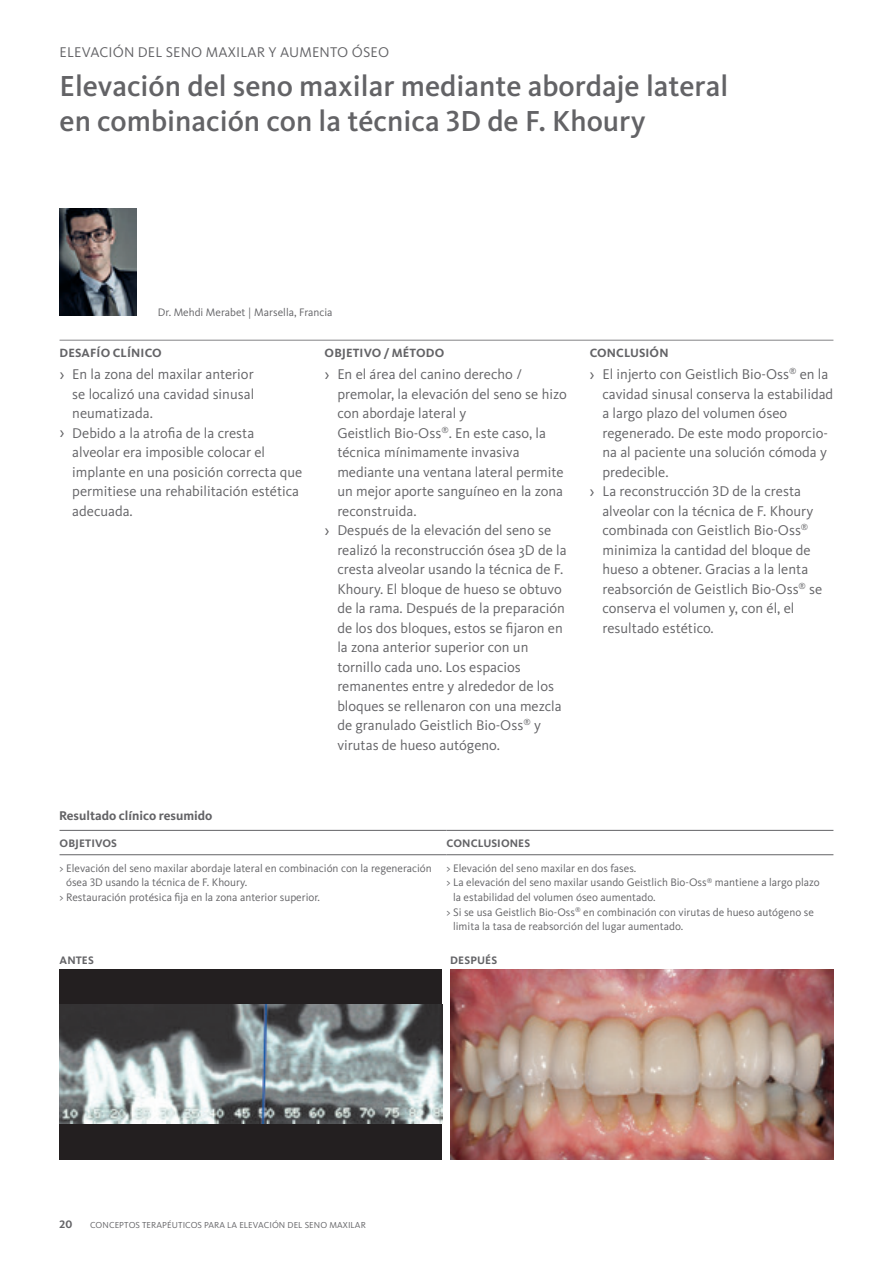
<style>
.page{position:relative;width:893px;height:1263px;background:#fff}
.page>*{position:absolute;margin:0;border:0;box-sizing:border-box;transform-origin:0 0}
.t1{font:500 30px/34px "Kievit Pro";color:#636366}
.t2{font:14.7px "Kievit Pro";color:#636366}
.t3{font:700 13.05px "Kievit Pro";color:#636366}
.t4{font:700 12.3px "Kievit Pro";letter-spacing:.01em;color:#636366}
.t5{font:11.25px "Kievit Pro";color:#636366}
.t6{font:700 11.25px "Kievit Pro";letter-spacing:.01em;color:#636366}
.t7{font:9px "Kievit Pro";letter-spacing:.01em;color:#636366}
.s1{font-size:17.55px}
</style>
<div class="page">
<img style="left:60px;top:209px;width:77px;height:107px">
<div style="left:60px;top:969px;width:382px;height:190px;background:#231f20"></div>
<img style="left:60px;top:1005px;width:382px;height:118px">
<hr style="left:60px;top:340px;width:773px;height:1px;background:#636366">
<hr style="left:60px;top:830px;width:386px;height:1px;background:#636366">
<hr style="left:446px;top:830px;width:387px;height:1px;background:#636366">
<hr style="left:60px;top:854px;width:386px;height:1px;background:#636366">
<hr style="left:446px;top:854px;width:387px;height:1px;background:#636366">
<img style="left:451px;top:969px;width:382px;height:190px">
<p class="t2" style="left:60px;top:44px;width:331px">ELEVACIÓN DEL SENO MAXILAR Y AUMENTO ÓSEO</p>
<h1 class="t1" style="left:60px;top:69px;width:670px">Elevación del seno maxilar mediante abordaje lateral en combinación con la técnica 3D de F. Khoury</h1>
<p class="t5" style="left:158px;top:305px;width:176px">Dr. Mehdi Merabet | Marsella, Francia</p>
<p class="t4" style="left:60px;top:345px;width:104px">DESAFÍO CLÍNICO</p>
<p class="t2" style="left:60px;top:365px;width:196px"><span class="s1">›</span> En la zona del maxilar anterior</p>
<p class="t2" style="left:72px;top:385px;width:183px">se localizó una cavidad sinusal</p>
<p class="t2" style="left:72px;top:404px;width:82px">neumatizada.</p>
<p class="t2" style="left:60px;top:424px;width:196px"><span class="s1">›</span> Debido a la atrofia de la cresta</p>
<p class="t2" style="left:72px;top:443px;width:194px">alveolar era imposible colocar el</p>
<p class="t2" style="left:72px;top:463px;width:232px">implante en una posición correcta que</p>
<p class="t2" style="left:72px;top:482px;width:228px">permitiese una rehabilitación estética</p>
<p class="t2" style="left:72px;top:502px;width:62px">adecuada.</p>
<p class="t4" style="left:325px;top:345px;width:121px">OBJETIVO / MÉTODO</p>
<p class="t2" style="left:325px;top:365px;width:199px"><span class="s1">›</span> En el área del canino derecho /</p>
<p class="t2" style="left:337px;top:385px;width:231px">premolar, la elevación del seno se hizo</p>
<p class="t2" style="left:337px;top:404px;width:131px">con abordaje lateral y</p>
<p class="t2" style="left:337px;top:424px;width:210px">Geistlich Bio‑Oss<sup>®</sup>. En este caso, la</p>
<p class="t2" style="left:337px;top:443px;width:184px">técnica mínimamente invasiva</p>
<p class="t2" style="left:337px;top:463px;width:228px">mediante una ventana lateral permite</p>
<p class="t2" style="left:337px;top:482px;width:227px">un mejor aporte sanguíneo en la zona</p>
<p class="t2" style="left:337px;top:502px;width:81px">reconstruida.</p>
<p class="t2" style="left:325px;top:521px;width:228px"><span class="s1">›</span> Después de la elevación del seno se</p>
<p class="t2" style="left:337px;top:541px;width:231px">realizó la reconstrucción ósea 3D de la</p>
<p class="t2" style="left:337px;top:560px;width:227px">cresta alveolar usando la técnica de F.</p>
<p class="t2" style="left:337px;top:580px;width:226px">Khoury. El bloque de hueso se obtuvo</p>
<p class="t2" style="left:337px;top:599px;width:229px">de la rama. Después de la preparación</p>
<p class="t2" style="left:337px;top:619px;width:227px">de los dos bloques, estos se fijaron en</p>
<p class="t2" style="left:337px;top:638px;width:193px">la zona anterior superior con un</p>
<p class="t2" style="left:337px;top:658px;width:185px">tornillo cada uno. Los espacios</p>
<p class="t2" style="left:337px;top:677px;width:218px">remanentes entre y alrededor de los</p>
<p class="t2" style="left:337px;top:697px;width:226px">bloques se rellenaron con una mezcla</p>
<p class="t2" style="left:337px;top:716px;width:205px">de granulado Geistlich Bio‑Oss<sup>®</sup> y</p>
<p class="t2" style="left:337px;top:736px;width:164px">virutas de hueso autógeno.</p>
<p class="t3" style="left:59px;top:807px;width:155px">Resultado clínico resumido</p>
<p class="t4" style="left:590px;top:345px;width:80px">CONCLUSIÓN</p>
<p class="t2" style="left:590px;top:365px;width:240px"><span class="s1">›</span> El injerto con Geistlich Bio‑Oss<sup>®</sup> en la</p>
<p class="t2" style="left:602px;top:385px;width:232px">cavidad sinusal conserva la estabilidad</p>
<p class="t2" style="left:602px;top:404px;width:186px">a largo plazo del volumen óseo</p>
<p class="t2" style="left:602px;top:424px;width:227px">regenerado. De este modo proporcio-</p>
<p class="t2" style="left:602px;top:443px;width:226px">na al paciente una solución cómoda y</p>
<p class="t2" style="left:602px;top:463px;width:68px">predecible.</p>
<p class="t2" style="left:590px;top:482px;width:213px"><span class="s1">›</span> La reconstrucción 3D de la cresta</p>
<p class="t2" style="left:602px;top:502px;width:212px">alveolar con la técnica de F. Khoury</p>
<p class="t2" style="left:602px;top:521px;width:207px">combinada con Geistlich Bio‑Oss<sup>®</sup></p>
<p class="t2" style="left:602px;top:541px;width:210px">minimiza la cantidad del bloque de</p>
<p class="t2" style="left:602px;top:560px;width:207px">hueso a obtener. Gracias a la lenta</p>
<p class="t2" style="left:602px;top:580px;width:222px">reabsorción de Geistlich Bio‑Oss<sup>®</sup> se</p>
<p class="t2" style="left:602px;top:599px;width:193px">conserva el volumen y, con él, el</p>
<p class="t2" style="left:602px;top:619px;width:113px">resultado estético.</p>
<p class="t6" style="left:60px;top:836px;width:59px">OBJETIVOS</p>
<p class="t6" style="left:447px;top:836px;width:85px">CONCLUSIONES</p>
<p class="t5" style="left:60px;top:861px;width:374px">&gt; Elevación del seno maxilar abordaje lateral en combinación con la regeneración</p>
<p class="t5" style="left:66px;top:876px;width:183px">ósea 3D usando la técnica de F. Khoury.</p>
<p class="t5" style="left:60px;top:890px;width:262px">&gt; Restauración protésica fija en la zona anterior superior.</p>
<p class="t5" style="left:446px;top:861px;width:191px">&gt; Elevación del seno maxilar en dos fases.</p>
<p class="t5" style="left:446px;top:876px;width:375px">&gt; La elevación del seno maxilar usando Geistlich Bio‑Oss<sup>®</sup> mantiene a largo plazo</p>
<p class="t5" style="left:453px;top:890px;width:204px">la estabilidad del volumen óseo aumentado.</p>
<p class="t5" style="left:446px;top:905px;width:369px">&gt; Si se usa Geistlich Bio‑Oss<sup>®</sup> en combinación con virutas de hueso autógeno se</p>
<p class="t5" style="left:453px;top:920px;width:232px">limita la tasa de reabsorción del lugar aumentado.</p>
<p class="t6" style="left:60px;top:953px;width:36px">ANTES</p>
<p class="t6" style="left:450px;top:953px;width:48px">DESPUÉS</p>
<p class="t6" style="left:60px;top:1217px;width:14px">20</p>
<p class="t7" style="left:90px;top:1219px;width:277px">CONCEPTOS TERAPÉUTICOS PARA LA ELEVACIÓN DEL SENO MAXILAR</p>
</div>
